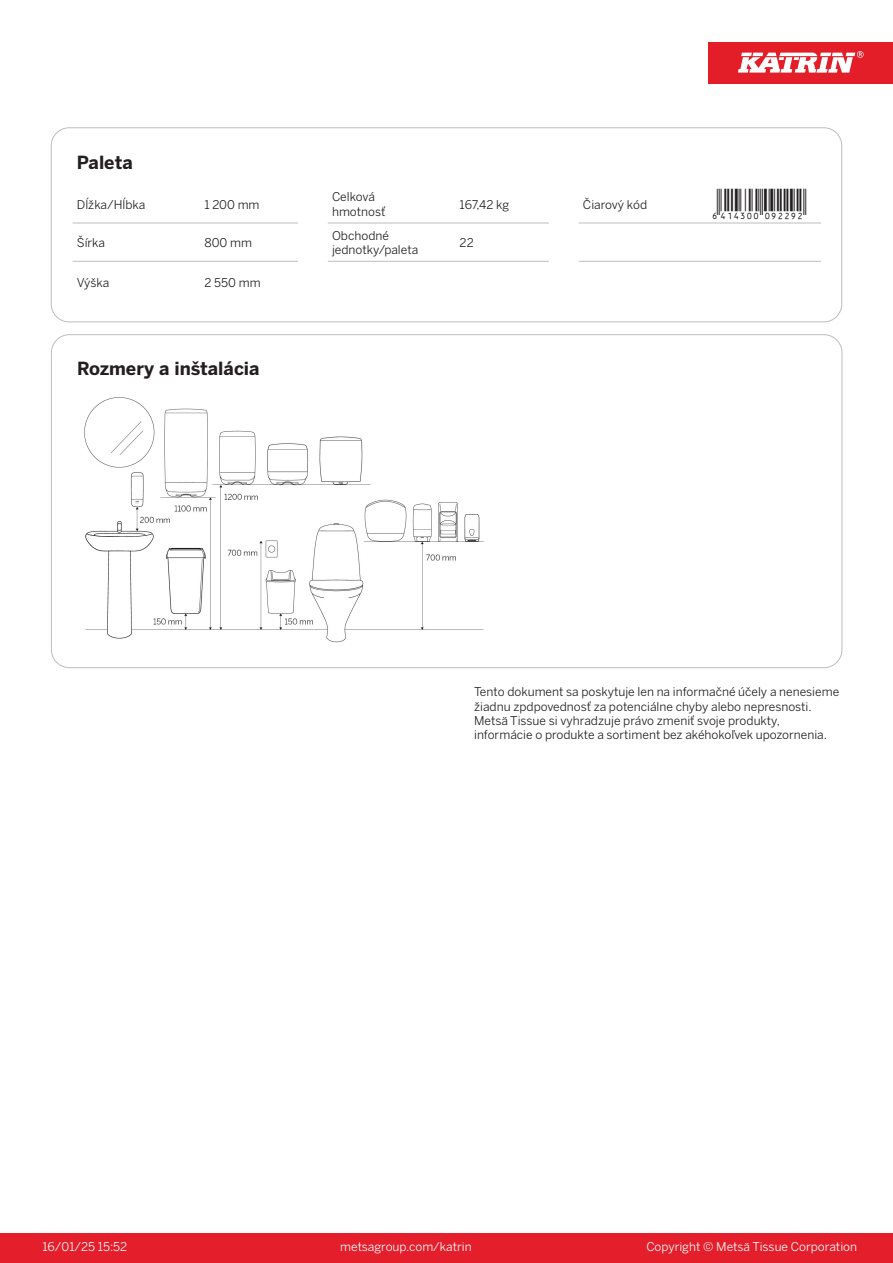
<style>
.page{position:relative;width:893px;height:1263px;background:#fff}
.page>*{position:absolute;margin:0;border:0;box-sizing:border-box;transform-origin:0 0}
.T_EAN{font:30px "Viisas EAN Matala";color:#231f20}
.T_TableHeader{font:700 18px "Benton Sans";color:#231f20}
.Disclaimer{font:12px/14.4px "Benton Sans";color:#231f20}
.T_TableBody{font:12px "Benton Sans";color:#231f20}
.t1{font:12px "Benton Sans";color:#fff}
</style>
<div class="page">
<div style="left:0;top:1233px;width:893px;height:30px;background:#e41e2b"></div>
<div style="left:708px;top:43px;width:185px;height:41px;background:#e31e28"></div>
<svg style="left:738px;top:51px;width:126px;height:22px"></svg>
<hr style="left:73px;top:223px;width:127px;height:1px;background:#bcbdc0">
<hr style="left:200px;top:223px;width:98px;height:1px;background:#bcbdc0">
<hr style="left:328px;top:223px;width:127px;height:1px;background:#bcbdc0">
<hr style="left:455px;top:223px;width:94px;height:1px;background:#bcbdc0">
<hr style="left:579px;top:223px;width:127px;height:1px;background:#bcbdc0">
<hr style="left:706px;top:223px;width:115px;height:1px;background:#bcbdc0">
<hr style="left:73px;top:261px;width:127px;height:1px;background:#bcbdc0">
<hr style="left:200px;top:261px;width:98px;height:1px;background:#bcbdc0">
<hr style="left:328px;top:261px;width:127px;height:1px;background:#bcbdc0">
<hr style="left:455px;top:261px;width:94px;height:1px;background:#bcbdc0">
<hr style="left:579px;top:261px;width:127px;height:1px;background:#bcbdc0">
<hr style="left:706px;top:261px;width:115px;height:1px;background:#bcbdc0">
<div style="left:51px;top:128px;width:791px;height:194px;border:1px solid #bcbdc0;border-radius:18px"></div>
<img style="left:84px;top:397px;width:400px;height:246px">
<p class="T_TableHeader" style="left:77px;top:151px;width:57px">Paleta</p>
<p class="T_TableBody" style="left:77px;top:197px;width:70px">Dĺžka/Hĺbka</p>
<p class="T_TableBody" style="left:204px;top:197px;width:57px">1 200 mm</p>
<p class="T_TableBody" style="left:77px;top:235px;width:30px">Šírka</p>
<p class="T_TableBody" style="left:204px;top:235px;width:49px">800 mm</p>
<p class="T_TableBody" style="left:77px;top:276px;width:34px">Výška</p>
<p class="T_TableBody" style="left:204px;top:276px;width:58px">2 550 mm</p>
<p class="T_TableHeader" style="left:77px;top:357px;width:184px">Rozmery a inštalácia</p>
<p class="T_TableBody" style="left:332px;top:190px;width:44px">Celková</p>
<p class="T_TableBody" style="left:332px;top:204px;width:55px">hmotnosť</p>
<p class="T_TableBody" style="left:332px;top:228px;width:58px">Obchodné</p>
<p class="T_TableBody" style="left:332px;top:243px;width:88px">jednotky/paleta</p>
<p class="T_TableBody" style="left:460px;top:197px;width:51px">167,42 kg</p>
<p class="T_TableBody" style="left:583px;top:197px;width:66px">Čiarový kód</p>
<p class="T_EAN" style="left:710px;top:188px;width:97px">*6414300092292*</p>
<p class="T_TableBody" style="left:460px;top:235px;width:16px">22</p>
<p class="Disclaimer" style="left:474px;top:685px;width:367px">Tento dokument sa poskytuje len na informačné účely a nenesieme žiadnu zpdpovednosť za potenciálne chyby alebo nepresnosti.<br>Metsä Tissue si vyhradzuje právo zmeniť svoje produkty, informácie o produkte a sortiment bez akéhokoľvek upozornenia.</p>
<p class="t1" style="left:43px;top:1239px;width:86px">16/01/25 15:52</p>
<p class="t1" style="left:340px;top:1239px;width:133px">metsagroup.com/katrin</p>
<p class="t1" style="left:646px;top:1239px;width:212px">Copyright © Metsä Tissue Corporation</p>
</div>
